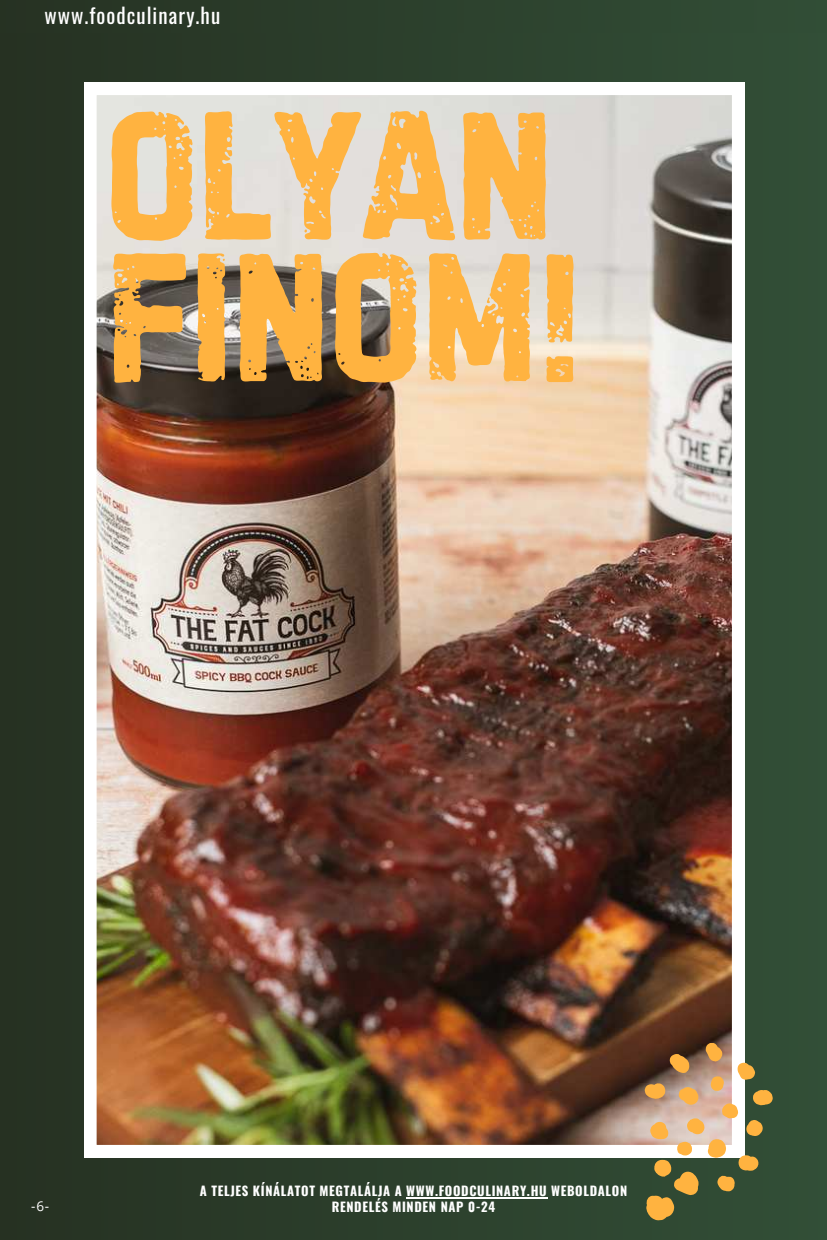
<style>
.page{position:relative;width:827px;height:1240px;background:#fff}
.page>*{position:absolute;margin:0;border:0;box-sizing:border-box;transform-origin:0 0}
.t1{font:196.35px "Handelson Six";letter-spacing:-.04em;color:#ffb340}
.t2{font:195.6px "Handelson Six";letter-spacing:-.04em;color:#ffb340}
.t3{font:186.9px "Handelson Six";letter-spacing:-.04em;color:#ffb340}
.t4{font:21px "Oswald";letter-spacing:.05em;color:#fff}
.t5{font:13.5px "Open Sans";color:#fff}
.t6{font:700 12.75px/16px "Oswald";letter-spacing:.05em;color:#fff;text-align:center}
</style>
<div class="page">
<div style="left:0;top:0;width:827px;height:1240px;background:linear-gradient(to right,#283324,#38543d)"></div>
<div style="left:0;top:0;width:827px;height:32px;background:linear-gradient(to right,#263222,#314e36)"></div>
<img style="left:84px;top:83px;width:660px;height:1074px">
<svg style="left:644px;top:1043px;width:129px;height:178px;background:#918561"></svg>
<hr style="left:406px;top:1197px;width:141px;height:1px;background:#fff">
<h3 class="t4" style="left:44px;top:-4px;width:177px">www.foodculinary.hu</h3>
<h2 class="t2" style="left:102px;top:62px;width:457px">OLYAN</h2>
<h1 class="t1" style="left:102px;top:203px;width:486px">FINOM!</h1>
<h3 class="t3" style="left:102px;top:235px;width:436px">OLYAN</h3>
<p class="t5" style="left:31px;top:1197px;width:19px">-6-</p>
<p class="t6" style="left:200px;top:1184px;width:429px">A TELJES KÍNÁLATOT MEGTALÁLJA A WWW.FOODCULINARY.HU WEBOLDALON<br>RENDELÉS MINDEN NAP 0-24</p>
</div>
